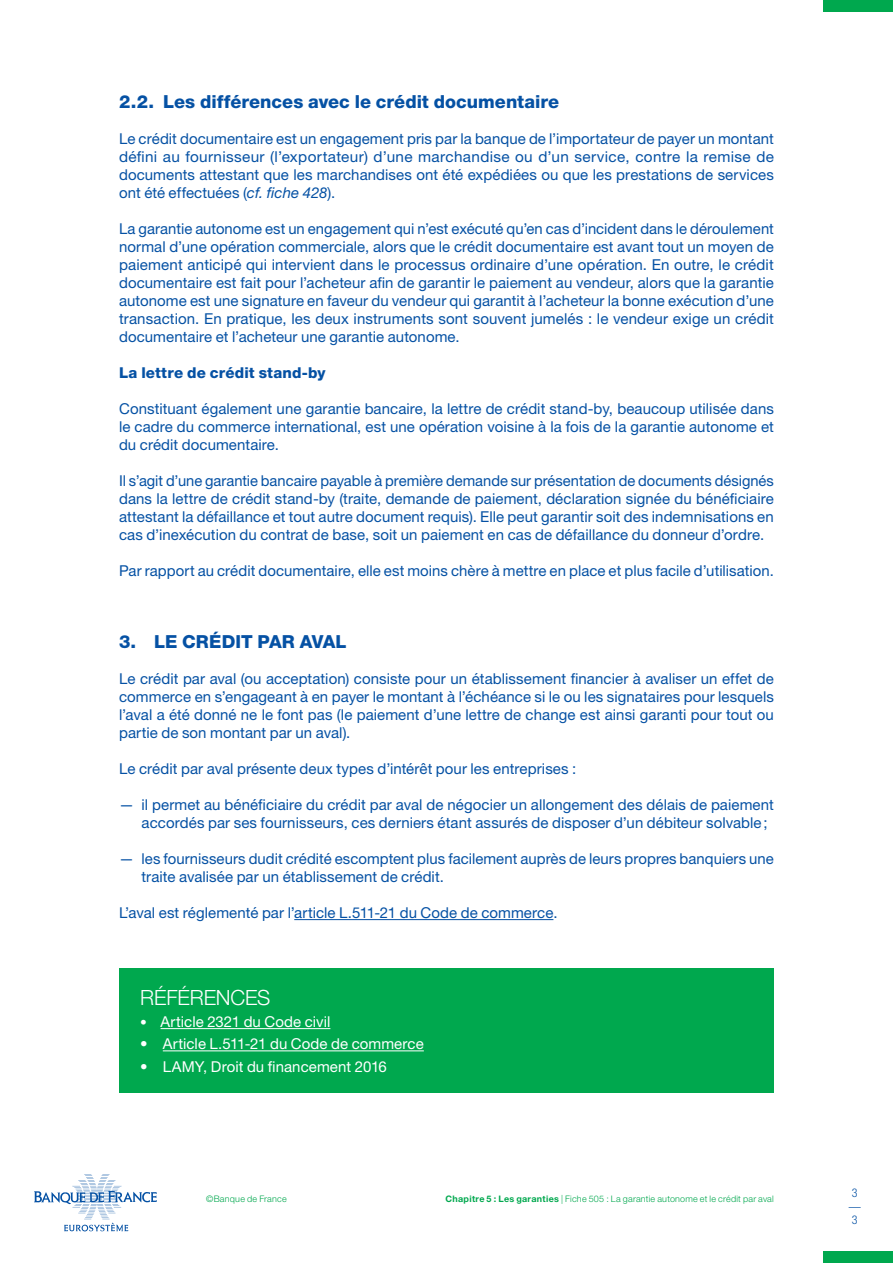
<style>
.page{position:relative;width:893px;height:1263px;background:#fff}
.page>*{position:absolute;margin:0;border:0;box-sizing:border-box;transform-origin:0 0}
.t1{font:300 21px "Helvetica Neue LT Std";letter-spacing:-.01em;color:#fff}
.t2{font:800 18px "Helvetica Neue LT Std";color:#0551a4}
.t3{font:15px/18px "Helvetica Neue LT Std";letter-spacing:.005em;color:#0551a4;text-align:justify}
.t4{font:15px "Helvetica Neue LT Std";letter-spacing:.005em;color:#fff}
.t5{font:800 15px "Helvetica Neue LT Std";letter-spacing:.01em;color:#0551a4}
.t6{font:300 condensed 12px/13.5px "Helvetica Neue LT Std";color:#0551a4}
.t7{font:300 9px "Helvetica Neue LT Std";letter-spacing:.025em;color:#00a84e}
.s1{font-style:italic}
.s2{font-size:13.5px}
.s3{font-weight:700}
</style>
<div class="page">
<svg style="left:34px;top:1174px;width:123px;height:57px"></svg>
<div style="left:823px;top:1252px;width:70px;height:11px;background:#00a84e"></div>
<div style="left:823px;top:0;width:70px;height:11px;background:#00a84e"></div>
<hr style="left:294px;top:919px;width:259px;height:1px;background:#0551a4">
<div style="left:119px;top:968px;width:655px;height:125px;background:#00a84e"></div>
<hr style="left:161px;top:1028px;width:169px;height:1px;background:#fff">
<hr style="left:163px;top:1050px;width:261px;height:1px;background:#fff">
<p class="t2" style="left:119px;top:91px;width:442px">2.2. Les différences avec le crédit documentaire</p>
<p class="t3" style="left:119px;top:129px;width:656px">Le crédit documentaire est un engagement pris par la banque de l’importateur de payer un montant défini au fournisseur (l’exportateur) d’une marchandise ou d’un service, contre la remise de documents attestant que les marchandises ont été expédiées ou que les prestations de services ont été effectuées (<span class="s1">cf. fiche 428</span>).</p>
<p class="t3" style="left:119px;top:219px;width:656px">La garantie autonome est un engagement qui n’est exécuté qu’en cas d’incident dans le déroulement normal d’une opération commerciale, alors que le crédit documentaire est avant tout un moyen de paiement anticipé qui intervient dans le processus ordinaire d’une opération. En outre, le crédit documentaire est fait pour l’acheteur afin de garantir le paiement au vendeur, alors que la garantie autonome est une signature en faveur du vendeur qui garantit à l’acheteur la bonne exécution d’une transaction. En pratique, les deux instruments sont souvent jumelés : le vendeur exige un crédit documentaire et l’acheteur une garantie autonome.</p>
<p class="t5" style="left:119px;top:364px;width:208px">La lettre de crédit stand-by</p>
<p class="t3" style="left:119px;top:399px;width:656px">Constituant également une garantie bancaire, la lettre de crédit stand-by, beaucoup utilisée dans le cadre du commerce international, est une opération voisine à la fois de la garantie autonome et du crédit documentaire.</p>
<p class="t3" style="left:119px;top:471px;width:656px">Il s’agit d’une garantie bancaire payable à première demande sur présentation de documents désignés dans la lettre de crédit stand-by (traite, demande de paiement, déclaration signée du bénéficiaire attestant la défaillance et tout autre document requis). Elle peut garantir soit des indemnisations en cas d’inexécution du contrat de base, soit un paiement en cas de défaillance du donneur d’ordre.</p>
<p class="t3" style="left:119px;top:561px;width:656px">Par rapport au crédit documentaire, elle est moins chère à mettre en place et plus facile d’utilisation.</p>
<p class="t2" style="left:119px;top:631px;width:229px">3. LE CRÉDIT PAR AVAL</p>
<p class="t3" style="left:119px;top:669px;width:656px">Le crédit par aval (ou acceptation) consiste pour un établissement financier à avaliser un effet de commerce en s’engageant à en payer le montant à l’échéance si le ou les signataires pour lesquels l’aval a été donné ne le font pas (le paiement d’une lettre de change est ainsi garanti pour tout ou partie de son montant par un aval).</p>
<p class="t3" style="left:119px;top:759px;width:459px">Le crédit par aval présente deux types d’intérêt pour les entreprises :</p>
<p class="t3" style="left:142px;top:795px;width:634px;text-indent:-22px">— il permet au bénéficiaire du crédit par aval de négocier un allongement des délais de paiement accordés par ses fournisseurs, ces derniers étant assurés de disposer d’un débiteur solvable;</p>
<p class="t3" style="left:142px;top:849px;width:634px;text-indent:-22px">— les fournisseurs dudit crédité escomptent plus facilement auprès de leurs propres banquiers une traite avalisée par un établissement de crédit.</p>
<p class="t3" style="left:119px;top:903px;width:440px">L’aval est réglementé par l’article L.511-21 du Code de commerce.</p>
<h1 class="t1" style="left:140px;top:984px;width:132px">RÉFÉRENCES</h1>
<p class="t4" style="left:140px;top:1013px;width:192px"><span class="s2">•</span> Article 2321 du Code civil</p>
<p class="t4" style="left:140px;top:1035px;width:285px">• Article L.511-21 du Code de commerce</p>
<p class="t4" style="left:140px;top:1057px;width:248px">• LAMY, Droit du financement 2016</p>
<p class="t7" style="left:206px;top:1193px;width:82px">©Banque de France</p>
<p class="t7" style="left:446px;top:1193px;width:330px"><span class="s3">Chapitre 5 : Les garanties</span> | Fiche 505 : La garantie autonome et le crédit par aval</p>
<p class="t6" style="left:849px;top:1186px;width:13px">3 —<br>3</p>
</div>
